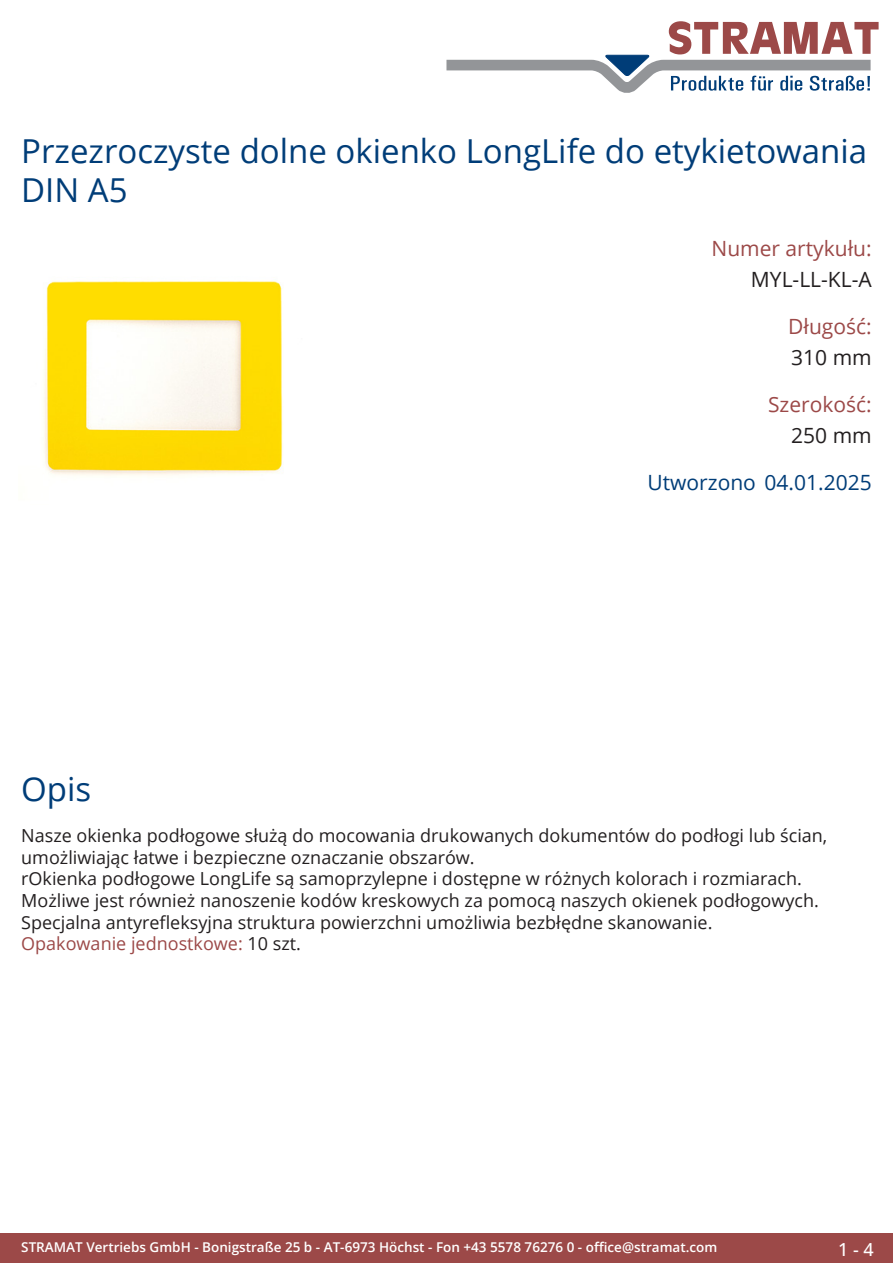
<style>
.page{position:relative;width:893px;height:1263px;background:#fff}
.page>*{position:absolute;margin:0;border:0;box-sizing:border-box;transform-origin:0 0}
.Produkttitel{font:33px/39.6px "Open Sans";color:#003d78}
.TechDaten_Überschrif{font:21px "Open Sans";color:#9c4948}
.TechDaten_Inhalt{font:21px "Open Sans";color:#231f20}
.Erstellungsdatum{font:21px "Open Sans";color:#003d78}
.Beschreibung_Text{font:18px/21.6px "Open Sans";color:#231f20}
.t1{font:500 18px "Open Sans";color:#fff}
.t2{font:600 13.5px "Open Sans";color:#fff}
.s1{color:#9c4948}
</style>
<div class="page">
<div style="left:0;top:1233px;width:893px;height:30px;background:#9c4948"></div>
<svg style="left:446px;top:21px;width:433px;height:72px"></svg>
<img style="left:43px;top:281px;width:240px;height:195px">
<p class="Produkttitel" style="left:21px;top:130px;width:847px">Przezroczyste dolne okienko LongLife do etykietowania<br>DIN A5</p>
<p class="TechDaten_Überschrif" style="left:711px;top:234px;width:162px">Numer artykułu:</p>
<p class="TechDaten_Inhalt" style="left:751px;top:265px;width:122px">MYL-LL-KL-A</p>
<p class="TechDaten_Überschrif" style="left:788px;top:312px;width:85px">Długość:</p>
<p class="TechDaten_Inhalt" style="left:791px;top:343px;width:82px">310 mm</p>
<p class="TechDaten_Überschrif" style="left:768px;top:390px;width:105px">Szerokość:</p>
<p class="TechDaten_Inhalt" style="left:791px;top:421px;width:82px">250 mm</p>
<p class="Erstellungsdatum" style="left:648px;top:468px;width:226px">Utworzono 04.01.2025</p>
<p class="Produkttitel" style="left:21px;top:768px;width:72px">Opis</p>
<p class="Beschreibung_Text" style="left:21px;top:824px;width:808px">Nasze okienka podłogowe służą do mocowania drukowanych dokumentów do podłogi lub ścian, umożliwiając łatwe i bezpieczne oznaczanie obszarów.<br>rOkienka podłogowe LongLife są samoprzylepne i dostępne w różnych kolorach i rozmiarach.<br>Możliwe jest również nanoszenie kodów kreskowych za pomocą naszych okienek podłogowych.<br>Specjalna antyrefleksyjna struktura powierzchni umożliwia bezbłędne skanowanie.<br><span class="s1">Opakowanie jednostkowe:</span> 10 szt.</p>
<p class="t2" style="left:21px;top:1238px;width:698px">STRAMAT Vertriebs GmbH - Bonigstraße 25 b - AT-6973 Höchst - Fon +43 5578 76276 0 - office@stramat.com</p>
<p class="t1" style="left:838px;top:1237px;width:37px">1 - 4</p>
</div>
